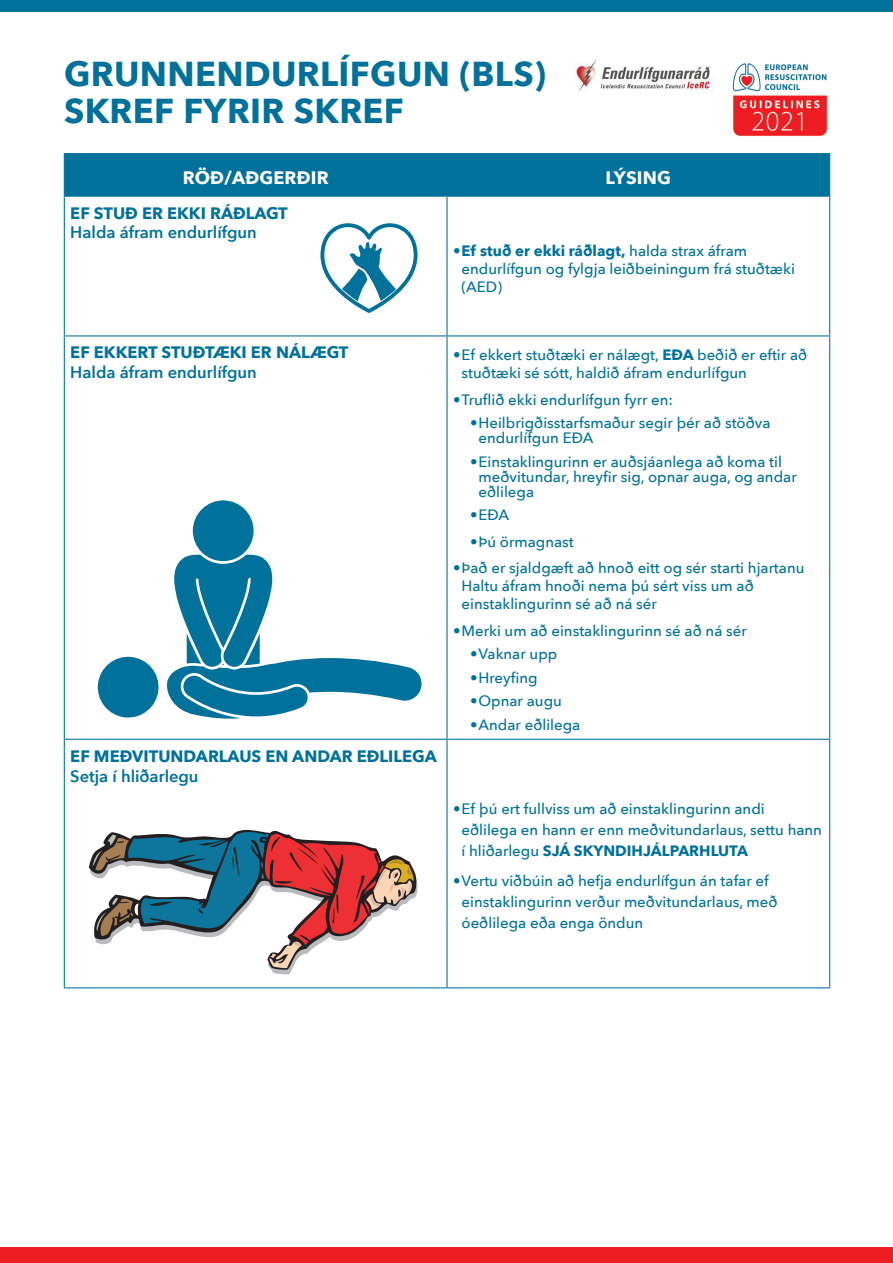
<style>
.page{position:relative;width:893px;height:1263px;background:#fff}
.page>*{position:absolute;margin:0;border:0;box-sizing:border-box;transform-origin:0 0}
.t1{font:700 34.5px/37.5px "Avenir Next";letter-spacing:.01em;color:#00719b}
.t2{font:700 18px "Avenir Next";letter-spacing:.01em;color:#fff}
.t3{font:700 16.5px/19.8px "Avenir Next";color:#00719b}
.t4{font:600 16.5px/19.8px "Avenir Next";color:#00719b}
.t5{font:500 15px/18px "Avenir Next";color:#00719b}
.s1{font-weight:700}
.s2{font-weight:600}
</style>
<div class="page">
<div style="left:0;top:0;width:893px;height:11px;background:#00719b"></div>
<div style="left:0;top:1248px;width:893px;height:15px;background:#ee1d23"></div>
<div style="left:65px;top:154px;width:764px;height:42px;background:#00719b"></div>
<hr style="left:64px;top:154px;width:1px;height:42px;background:#00719b">
<hr style="left:64px;top:153px;width:383px;height:1px;background:#00719b">
<hr style="left:447px;top:153px;width:383px;height:1px;background:#00719b">
<hr style="left:446px;top:154px;width:2px;height:42px;background:#00719b">
<hr style="left:829px;top:154px;width:1px;height:42px;background:#00719b">
<hr style="left:64px;top:197px;width:1px;height:138px;background:#00719b">
<hr style="left:64px;top:336px;width:1px;height:403px;background:#00719b">
<hr style="left:64px;top:740px;width:1px;height:247px;background:#00719b">
<hr style="left:64px;top:196px;width:383px;height:1px;background:#00719b">
<hr style="left:64px;top:335px;width:383px;height:1px;background:#00719b">
<hr style="left:64px;top:739px;width:383px;height:1px;background:#00719b">
<hr style="left:64px;top:987px;width:383px;height:1px;background:#00719b">
<hr style="left:446px;top:197px;width:2px;height:138px;background:#00719b">
<hr style="left:446px;top:336px;width:2px;height:403px;background:#00719b">
<hr style="left:446px;top:740px;width:2px;height:247px;background:#00719b">
<hr style="left:447px;top:196px;width:383px;height:1px;background:#00719b">
<hr style="left:829px;top:197px;width:1px;height:138px;background:#00719b">
<hr style="left:829px;top:336px;width:1px;height:403px;background:#00719b">
<hr style="left:829px;top:740px;width:1px;height:247px;background:#00719b">
<hr style="left:447px;top:335px;width:383px;height:1px;background:#00719b">
<hr style="left:447px;top:739px;width:383px;height:1px;background:#00719b">
<hr style="left:447px;top:987px;width:383px;height:1px;background:#00719b">
<svg style="left:320px;top:223px;width:98px;height:90px"></svg>
<svg style="left:93px;top:830px;width:322px;height:139px"></svg>
<svg style="left:97px;top:656px;width:62px;height:62px"></svg>
<svg style="left:167px;top:555px;width:255px;height:164px"></svg>
<div style="left:193px;top:500px;width:61px;height:61px;background:#00719b;border-radius:50%"></div>
<img style="left:732px;top:63px;width:95px;height:73px">
<img style="left:574px;top:60px;width:140px;height:33px">
<p class="t1" style="left:64px;top:54px;width:483px">GRUNNENDURLÍFGUN (BLS)<br>SKREF FYRIR SKREF</p>
<p class="t2" style="left:183px;top:162px;width:147px">RÖÐ/AÐGERÐIR</p>
<p class="t2" style="left:606px;top:162px;width:67px">LÝSING</p>
<p class="t4" style="left:70px;top:203px;width:219px"><span class="s1">EF STUÐ ER EKKI RÁÐLAGT<br></span>Halda áfram endurlífgun</p>
<p class="t5" style="left:461px;top:241px;width:335px;text-indent:-9px"><span class="s1">•Ef stuð er ekki ráðlagt,</span> halda strax áfram endurlífgun og fylgja leiðbeiningum frá stuðtæki (AED)</p>
<p class="t3" style="left:70px;top:342px;width:279px">EF EKKERT STUÐTÆKI ER NÁLÆGT<br><span class="s2">Halda áfram endurlífgun</span></p>
<p class="t5" style="left:461px;top:346px;width:347px;text-indent:-9px">•Ef ekkert stuðtæki er nálægt, <span class="s1">EÐA</span> beðið er eftir að stuðtæki sé sótt, haldið áfram endurlífgun</p>
<p class="t5" style="left:453px;top:390px;width:222px">•Truflið ekki endurlífgun fyrr en:</p>
<p class="t5" style="left:478px;top:415px;width:294px;line-height:15px;text-indent:-9px">•Heilbrigðisstarfsmaður segir þér að stöðva endurlífgun EÐA</p>
<p class="t5" style="left:478px;top:454px;width:320px;line-height:15px;text-indent:-9px">•Einstaklingurinn er auðsjáanlega að koma til meðvitundar, hreyfir sig, opnar auga, og andar eðlilega</p>
<p class="t5" style="left:470px;top:506px;width:41px">•EÐA</p>
<p class="t5" style="left:470px;top:532px;width:105px">•Þú örmagnast</p>
<p class="t5" style="left:461px;top:559px;width:344px;text-indent:-9px">•Það er sjaldgæft að hnoð eitt og sér starti hjartanu<br>Haltu áfram hnoði nema þú sért viss um að einstaklingurinn sé að ná sér</p>
<p class="t5" style="left:453px;top:621px;width:295px">•Merki um að einstaklingurinn sé að ná sér</p>
<p class="t5" style="left:470px;top:645px;width:89px">•Vaknar upp</p>
<p class="t5" style="left:470px;top:668px;width:69px">•Hreyfing</p>
<p class="t5" style="left:470px;top:692px;width:93px">•Opnar augu</p>
<p class="t5" style="left:470px;top:715px;width:112px">•Andar eðlilega</p>
<p class="t3" style="left:70px;top:746px;width:368px">EF MEÐVITUNDARLAUS EN ANDAR EÐLILEGA<br><span class="s2">Setja í hliðarlegu</span></p>
<p class="t5" style="left:461px;top:798px;width:362px;line-height:21px;text-indent:-9px">•Ef þú ert fullviss um að einstaklingurinn andi eðlilega en hann er enn meðvitundarlaus, settu hann í hliðarlegu <span class="s1">SJÁ SKYNDIHJÁLPARHLUTA</span></p>
<p class="t5" style="left:461px;top:869px;width:318px;line-height:21px;text-indent:-9px">•Vertu viðbúin að hefja endurlífgun án tafar ef einstaklingurinn verður meðvitundarlaus, með óeðlilega eða enga öndun</p>
</div>
